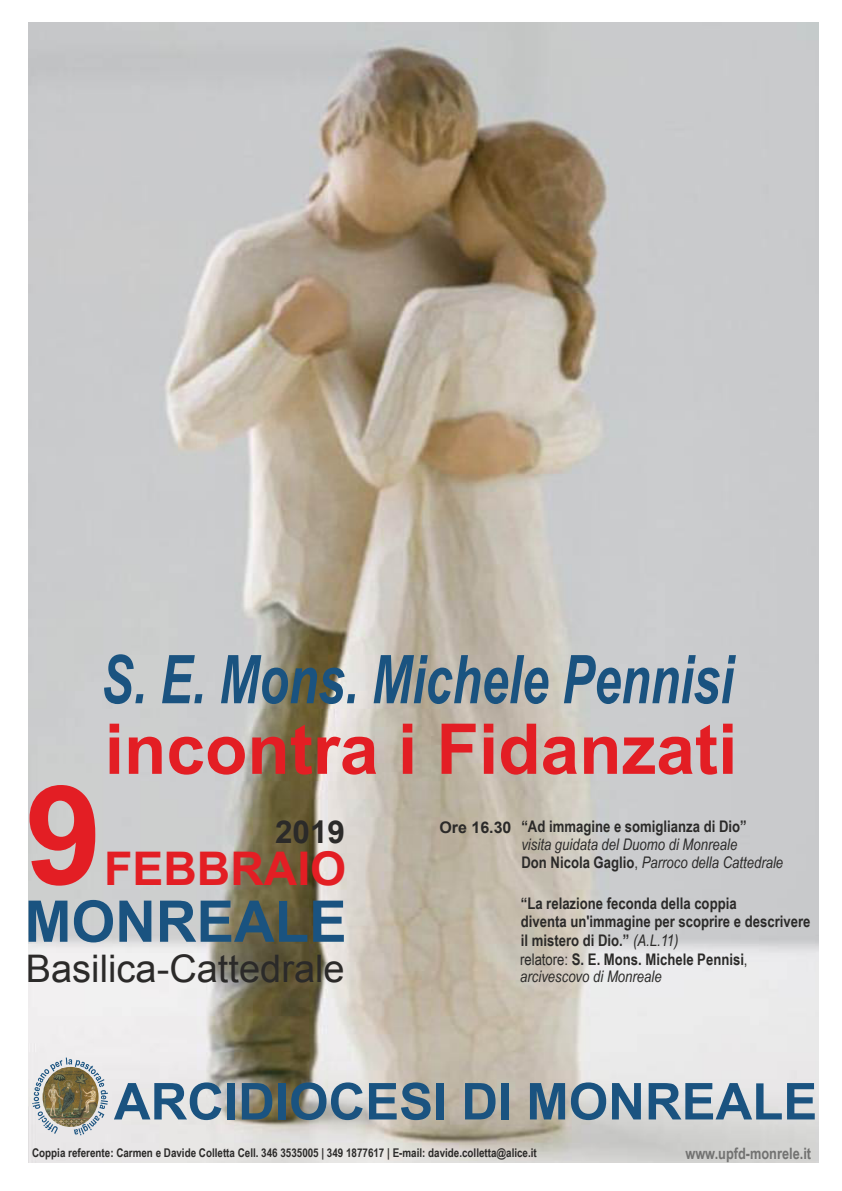
<style>
.page{position:relative;width:842px;height:1191px;background:#fff}
.page>*{position:absolute;margin:0;border:0;box-sizing:border-box;transform-origin:0 0}
.t1{font:700 137.5px "Arial";color:#e31e24}
.t2{font:700 70px "Arial";color:#e31e24}
.t3{font:italic 700 67.2px "Arial Narrow";color:#1a5380;scale:.87 1}
.t4{font:700 57.5px "Arial";color:#1a5380}
.t5{font:700 50.8px "Arial";color:#1a5380}
.t6{font:700 46.4px "Arial";color:#e31e24}
.t7{font:38px "Arial";color:#2b2a29}
.t8{font:700 31.5px "Arial";color:#2b2a29}
.t9{font:italic 16px/18.1px "Arial Narrow";color:#2b2a29}
.t10{font:700 16px/18.7px "Arial Narrow";color:#2b2a29}
.t11{font:700 15.7px "Arial Narrow";color:#727271}
.t12{font:700 12px "Arial Narrow";color:#2b2a29}
.s1{font-family:"Arial";font-weight:700;font-style:normal}
.s2{font-weight:700;font-style:normal}
.s3{font-style:normal}
.s4{font-weight:400;font-style:italic}
.s5{font-weight:400}
</style>
<div class="page">
<img style="left:28px;top:22px;width:790px;height:1140px">
<svg style="left:32px;top:1057px;width:76px;height:78px"></svg>
<img style="left:43px;top:1067px;width:56px;height:60px">
<h3 class="t3" style="left:101px;top:654px;width:728px">S. E. Mons. Michele Pennisi</h3>
<h2 class="t2" style="left:105px;top:723px;width:634px">incontra i Fidanzati</h2>
<h1 class="t1" style="left:25px;top:783px;width:78px">9</h1>
<h3 class="t8" style="left:275px;top:820px;width:72px">2019</h3>
<h3 class="t6" style="left:104px;top:851px;width:244px">FEBBRAIO</h3>
<h3 class="t4" style="left:25px;top:900px;width:324px">MONREALE</h3>
<h3 class="t7" style="left:26px;top:954px;width:320px">Basilica-Cattedrale</h3>
<p class="t9" style="left:521px;top:818px;width:263px;text-indent:-82px"><span class="s1">Ore 16.30</span> <span class="s2">“Ad immagine e somiglianza di Dio”<br></span>visita guidata del Duomo di Monreale<br><span class="s2">Don Nicola Gaglio</span><span class="s3">,</span> Parroco della Cattedrale</p>
<p class="t10" style="left:520px;top:895px;width:292px">“La relazione feconda della coppia<br>diventa un'immagine per scoprire e descrivere il mistero di Dio.” <span class="s4">(A.L.11)<br></span><span class="s5">relatore:</span> S. E. Mons. Michele Pennisi<span class="s5">,</span></p>
<p class="t9" style="left:520px;top:968px;width:143px">arcivescovo di Monreale</p>
<h3 class="t5" style="left:114px;top:1082px;width:705px">ARCIDIOCESI DI MONREALE</h3>
<p class="t12" style="left:32px;top:1147px;width:506px">Coppia referente: Carmen e Davide Colletta Cell. 346 3535005 | 349 1877617 | E-mail: davide.colletta@alice.it</p>
<p class="t11" style="left:685px;top:1147px;width:127px">www.upfd-monrele.it</p>
</div>
